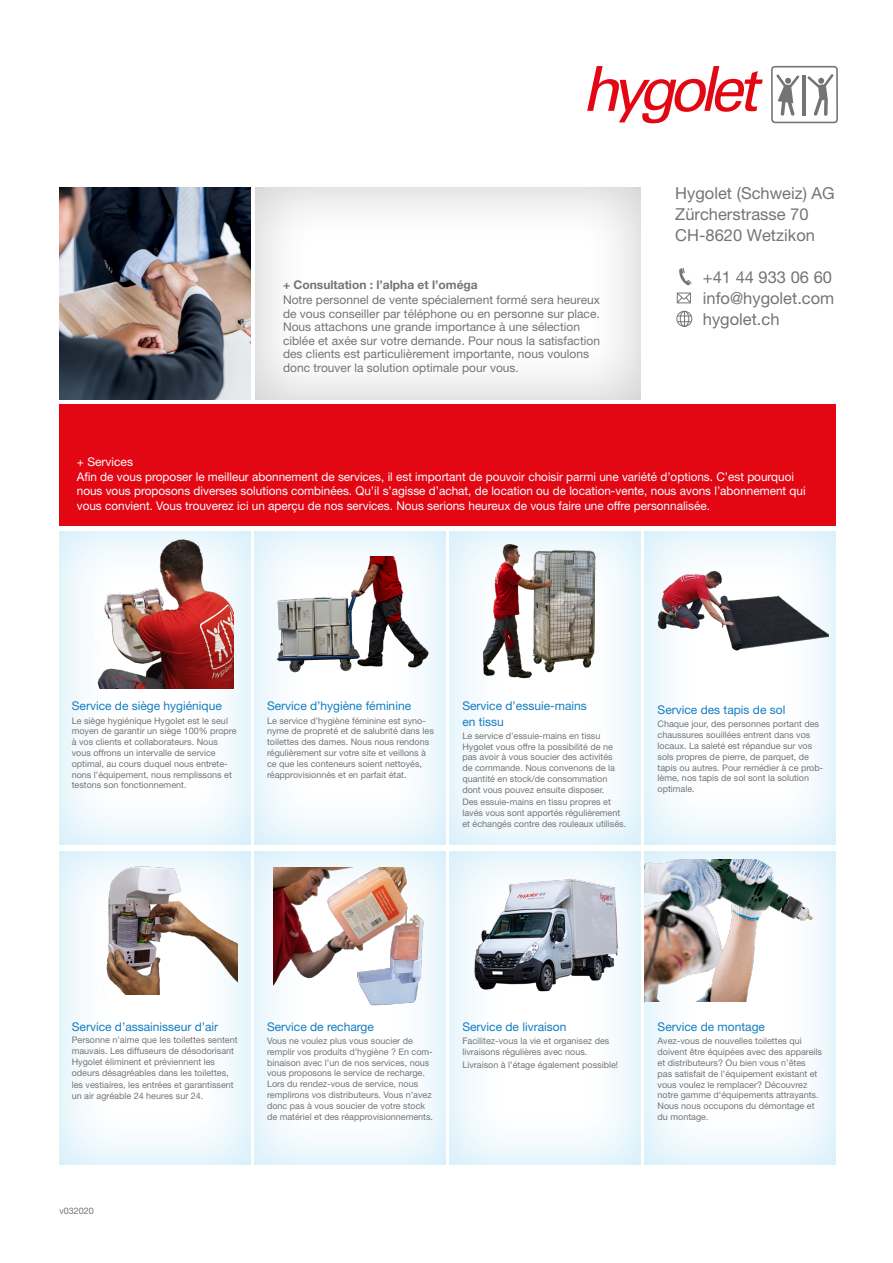
<style>
.page{position:relative;width:893px;height:1263px;background:#fff}
.page>*{position:absolute;margin:0;border:0;box-sizing:border-box;transform-origin:0 0}
.t1{font:16.5px/21px "Helvetica Neue LT Pro";color:#757474}
.t2{font:12px/14.4px "Helvetica Neue LT Std";color:#fff}
.t3{font:12px/13.5px "Helvetica Neue LT Std";color:#757474}
.t4{font:12px/15.1px "Helvetica Neue LT Std";color:#127dc0}
.t5{font:700 12px "Helvetica Neue LT Std";color:#757474}
.t6{font:9px/10.8px "Helvetica Neue LT Std";color:#757474}
</style>
<div class="page">
<svg style="left:587px;top:66px;width:176px;height:57px"></svg>
<svg style="left:771px;top:66px;width:67px;height:57px"></svg>
<svg style="left:679px;top:268px;width:12px;height:17px"></svg>
<div style="left:676px;top:311px;width:16px;height:16px;border:1px solid #757474;border-radius:50%"></div>
<div style="left:680px;top:311px;width:9px;height:16px;border:1px solid #757474;border-radius:50%"></div>
<svg style="left:676px;top:311px;width:16px;height:15px"></svg>
<svg style="left:677px;top:293px;width:14px;height:10px"></svg>
<div style="left:241px;top:520px;width:219px;height:325px;background:#009fe3;opacity:.2"></div>
<div style="left:47px;top:840px;width:217px;height:326px;background:#009fe3;opacity:.2"></div>
<div style="left:241px;top:840px;width:219px;height:326px;background:#009fe3;opacity:.2"></div>
<div style="left:437px;top:840px;width:218px;height:326px;background:#009fe3;opacity:.2"></div>
<div style="left:632px;top:840px;width:217px;height:326px;background:#009fe3;opacity:.2"></div>
<img style="left:264px;top:556px;width:173px;height:132px">
<img style="left:59px;top:851px;width:179px;height:143px">
<img style="left:273px;top:867px;width:172px;height:140px">
<img style="left:455px;top:851px;width:186px;height:155px">
<img style="left:645px;top:859px;width:191px;height:142px">
<div style="left:59px;top:405px;width:777px;height:121px;background:#e30613"></div>
<div style="left:243px;top:176px;width:412px;height:224px;background:#000;opacity:.2"></div>
<div style="left:437px;top:520px;width:218px;height:325px;background:#009fe3;opacity:.2"></div>
<div style="left:632px;top:520px;width:217px;height:325px;background:#009fe3;opacity:.2"></div>
<img style="left:450px;top:531px;width:191px;height:157px">
<img style="left:652px;top:531px;width:176px;height:157px">
<div style="left:47px;top:520px;width:217px;height:325px;background:#009fe3;opacity:.2"></div>
<img style="left:76px;top:531px;width:157px;height:157px">
<div style="left:281px;top:278px;width:325px;height:102px;background:#fff"></div>
<img style="left:60px;top:187px;width:190px;height:213px">
<h2 class="t5" style="left:283px;top:278px;width:196px">+ Consultation : l’alpha et l’oméga</h2>
<p class="t3" style="left:283px;top:293px;width:318px">Notre personnel de vente spécialement formé sera heureux de vous conseiller par téléphone ou en personne sur place.<br>Nous attachons une grande importance à une sélection ciblée et axée sur votre demande. Pour nous la satisfaction des clients est particulièrement importante, nous voulons donc trouver la solution optimale pour vous.</p>
<h1 class="t1" style="left:675px;top:182px;width:161px">Hygolet (Schweiz) AG<br>Zürcherstrasse 70<br>CH-8620 Wetzikon</h1>
<h1 class="t1" style="left:703px;top:266px;width:133px">+41 44 933 06 60 info@hygolet.com hygolet.ch</h1>
<p class="t2" style="left:77px;top:455px;width:730px">+ Services<br>Afin de vous proposer le meilleur abonnement de services, il est important de pouvoir choisir parmi une variété d’options. C’est pourquoi nous vous proposons diverses solutions combinées. Qu’il s’agisse d’achat, de location ou de location-vente, nous avons l’abonnement qui vous convient. Vous trouverez ici un aperçu de nos services. Nous serions heureux de vous faire une offre personnalisée.</p>
<h2 class="t4" style="left:72px;top:698px;width:152px">Service de siège hygiénique</h2>
<p class="t6" style="left:72px;top:715px;width:166px">Le siège hygiénique Hygolet est le seul moyen de garantir un siège 100% propre à vos clients et collaborateurs. Nous vous offrons un intervalle de service optimal, au cours duquel nous entrete&shy;nons l’équipement, nous remplissons et testons son fonctionnement.</p>
<h2 class="t4" style="left:267px;top:698px;width:146px">Service d’hygiène féminine</h2>
<p class="t6" style="left:267px;top:715px;width:168px">Le service d’hygiène féminine est syno&shy;nyme de propreté et de salubrité dans les toilettes des dames. Nous nous rendons régulièrement sur votre site et veillons à ce que les conteneurs soient nettoyés, réapprovisionnés et en parfait état.</p>
<h2 class="t4" style="left:462px;top:698px;width:126px">Service d’essuie-mains en tissu</h2>
<p class="t6" style="left:462px;top:730px;width:154px">Le service d’essuie-mains en tissu Hygolet vous offre la possibilité de ne pas avoir à vous soucier des activités de commande. Nous convenons de la quantité en stock/de consommation dont vous pouvez ensuite disposer.</p>
<p class="t6" style="left:462px;top:797px;width:165px">Des essuie-mains en tissu propres et lavés vous sont apportés régulièrement et échangés contre des rouleaux utilisés.</p>
<h2 class="t4" style="left:658px;top:702px;width:129px">Service des tapis de sol</h2>
<p class="t6" style="left:658px;top:719px;width:167px">Chaque jour, des personnes portant des chaussures souillées entrent dans vos locaux. La saleté est répandue sur vos sols propres de pierre, de parquet, de tapis ou autres. Pour remédier à ce prob&shy;lème, nos tapis de sol sont la solution optimale.</p>
<h2 class="t4" style="left:72px;top:1019px;width:148px">Service d’assainisseur d’air</h2>
<p class="t6" style="left:72px;top:1035px;width:167px">Personne n’aime que les toilettes sentent mauvais. Les diffuseurs de désodorisant Hygolet éliminent et préviennent les odeurs désagréables dans les toilettes,</p>
<p class="t6" style="left:72px;top:1080px;width:164px">les vestiaires, les entrées et garantissent un air agréable 24 heures sur 24.</p>
<h2 class="t4" style="left:267px;top:1019px;width:108px">Service de recharge</h2>
<p class="t6" style="left:267px;top:1035px;width:168px">Vous ne voulez plus vous soucier de remplir vos produits d’hygiène ? En com&shy;binaison avec l’un de nos services, nous vous proposons le service de recharge.<br>Lors du rendez-vous de service, nous remplirons vos distributeurs. Vous n’avez donc pas à vous soucier de votre stock de matériel et des réapprovisionnements.</p>
<h2 class="t4" style="left:462px;top:1019px;width:105px">Service de livraison</h2>
<p class="t6" style="left:462px;top:1035px;width:149px">Facilitez-vous la vie et organisez des livraisons régulières avec nous.</p>
<p class="t6" style="left:462px;top:1059px;width:157px">Livraison à l’étage également possible!</p>
<p class="t6" style="left:59px;top:1205px;width:36px">v032020</p>
<h2 class="t4" style="left:658px;top:1019px;width:109px">Service de montage</h2>
<p class="t6" style="left:658px;top:1035px;width:166px">Avez-vous de nouvelles toilettes qui doivent être équipées avec des appareils et distributeurs? Ou bien vous n’êtes pas satisfait de l’équipement existant et vous voulez le remplacer? Découvrez notre gamme d‘équipements attrayants.<br>Nous nous occupons du démontage et du montage.</p>
</div>
